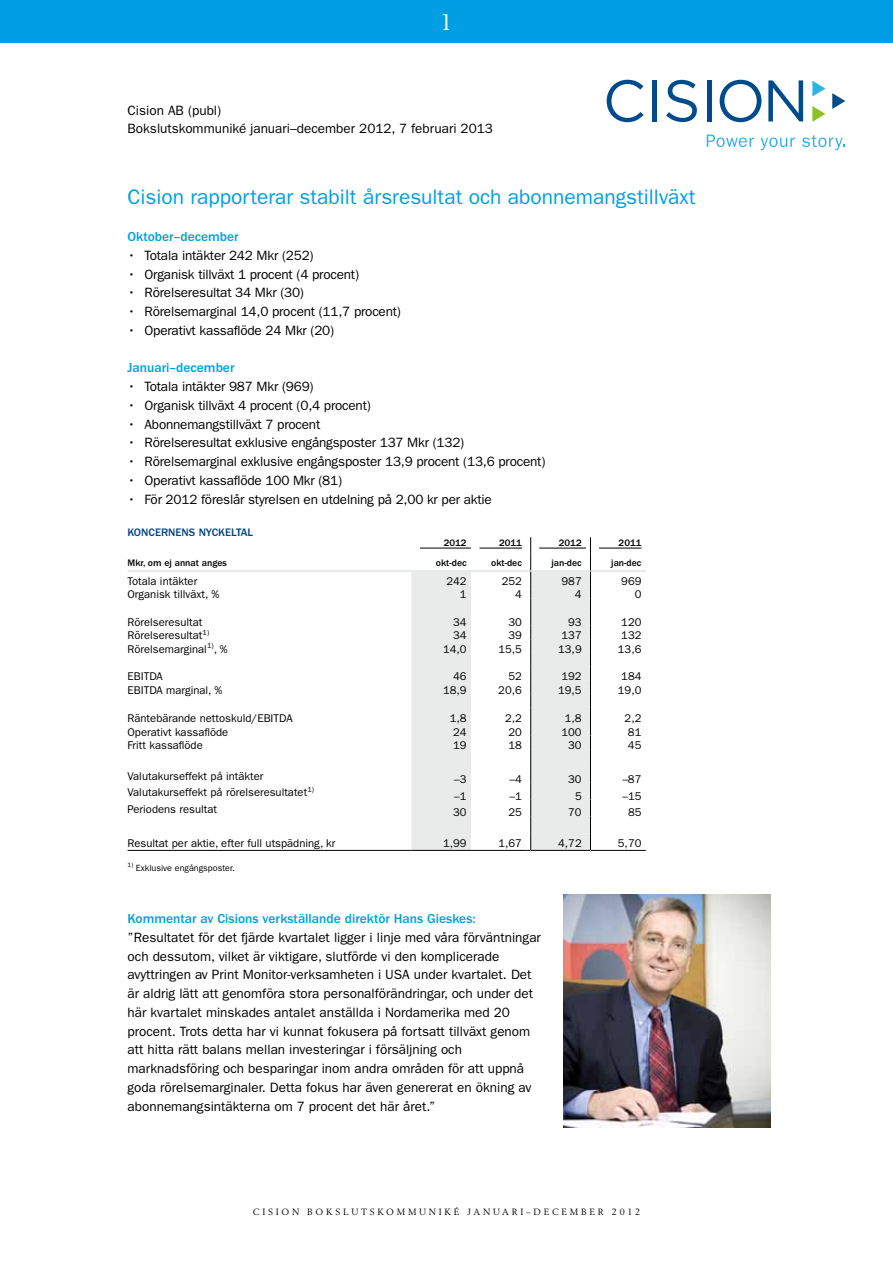
<style>
.page{position:relative;width:893px;height:1263px;background:#fff}
.page>*{position:absolute;margin:0;border:0;box-sizing:border-box;transform-origin:0 0}
.t1{font:22.5px "Berling LT Std";color:#fff}
.t2{font:21px "ITC Franklin Gothic Std";color:#009fe3}
.t3{font:13.5px/18.8px "ITC Franklin Gothic Std";color:#000}
.t4{font:500 13.5px "ITC Franklin Gothic Std";color:#009fe3}
.t5{font:11.25px "ITC Franklin Gothic Std";color:#000}
.t6{font:500 11.25px "ITC Franklin Gothic Std";color:#004484}
.t7{font:500 9.75px "ITC Franklin Gothic Std";color:#000}
.t8{font:9px "Berling LT Std";letter-spacing:.3em;color:#000}
.t9{font:9px "ITC Franklin Gothic Std";color:#000}
</style>
<div class="page">
<div style="left:0;top:0;width:893px;height:43px;background:#009fe3"></div>
<svg style="left:707px;top:135px;width:47px;height:12px"></svg>
<svg style="left:761px;top:137px;width:34px;height:13px"></svg>
<svg style="left:802px;top:135px;width:43px;height:15px"></svg>
<svg style="left:832px;top:93px;width:13px;height:16px"></svg>
<svg style="left:812px;top:106px;width:13px;height:16px"></svg>
<svg style="left:812px;top:81px;width:13px;height:15px"></svg>
<svg style="left:607px;top:80px;width:37px;height:42px"></svg>
<div style="left:652px;top:80px;width:5px;height:41px;background:#004b8b"></div>
<svg style="left:666px;top:80px;width:31px;height:42px"></svg>
<hr style="left:707px;top:80px;width:4px;height:41px;background:#004b8b">
<svg style="left:720px;top:80px;width:42px;height:42px"></svg>
<svg style="left:768px;top:80px;width:35px;height:41px"></svg>
<div style="left:411px;top:572px;width:60px;height:278px;background:#e9eaea"></div>
<hr style="left:420px;top:548px;width:51px;height:1px;background:#000">
<hr style="left:479px;top:548px;width:43px;height:1px;background:#000">
<hr style="left:599px;top:548px;width:42px;height:1px;background:#000">
<hr style="left:128px;top:570px;width:283px;height:2px;background:#e9eaea">
<hr style="left:411px;top:570px;width:60px;height:2px;background:#e9eaea">
<hr style="left:471px;top:570px;width:55px;height:2px;background:#e9eaea">
<hr style="left:591px;top:570px;width:55px;height:2px;background:#e9eaea">
<hr style="left:128px;top:850px;width:283px;height:1px;background:#000">
<hr style="left:411px;top:850px;width:60px;height:1px;background:#000">
<hr style="left:471px;top:850px;width:55px;height:1px;background:#000">
<svg style="left:526px;top:537px;width:65px;height:314px"></svg>
<hr style="left:591px;top:850px;width:55px;height:1px;background:#000">
<img style="left:564px;top:894px;width:207px;height:233px">
<h1 class="t1" style="left:440px;top:9px;width:14px">1</h1>
<p class="t3" style="left:128px;top:101px;width:367px">Cision AB (publ)<br>Bokslutskommuniké januari–december 2012, 7 februari 2013</p>
<h2 class="t2" style="left:128px;top:184px;width:569px">Cision rapporterar stabilt årsresultat och abonnemangstillväxt</h2>
<p class="t4" style="left:128px;top:229px;width:113px">Oktober–december</p>
<p class="t3" style="left:128px;top:246px;width:188px">• Totala intäkter 242 Mkr (252)</p>
<p class="t3" style="left:128px;top:265px;width:233px">• Organisk tillväxt 1 procent (4 procent)</p>
<p class="t3" style="left:128px;top:284px;width:178px">• Rörelseresultat 34 Mkr (30)</p>
<p class="t3" style="left:128px;top:302px;width:275px">• Rörelsemarginal 14,0 procent (11,7 procent)</p>
<p class="t3" style="left:128px;top:321px;width:208px">• Operativt kassaflöde 24 Mkr (20)</p>
<p class="t4" style="left:128px;top:360px;width:108px">Januari–december</p>
<p class="t3" style="left:128px;top:377px;width:188px">• Totala intäkter 987 Mkr (969)</p>
<p class="t3" style="left:128px;top:396px;width:245px">• Organisk tillväxt 4 procent (0,4 procent)</p>
<p class="t3" style="left:128px;top:415px;width:194px">• Abonnemangstillväxt 7 procent</p>
<p class="t3" style="left:128px;top:434px;width:338px">• Rörelseresultat exklusive engångsposter 137 Mkr (132)</p>
<p class="t3" style="left:128px;top:452px;width:419px">• Rörelsemarginal exklusive engångsposter 13,9 procent (13,6 procent)</p>
<p class="t3" style="left:128px;top:471px;width:216px">• Operativt kassaflöde 100 Mkr (81)</p>
<p class="t3" style="left:128px;top:490px;width:366px">• För 2012 föreslår styrelsen en utdelning på 2,00 kr per aktie</p>
<p class="t6" style="left:128px;top:526px;width:127px">KONCERNENS NYCKELTAL</p>
<p class="t7" style="left:444px;top:537px;width:24px">2012</p>
<p class="t7" style="left:499px;top:537px;width:24px">2011</p>
<p class="t7" style="left:559px;top:537px;width:24px">2012</p>
<p class="t7" style="left:619px;top:537px;width:24px">2011</p>
<p class="t7" style="left:128px;top:557px;width:101px">Mkr, om ej annat anges</p>
<p class="t7" style="left:436px;top:557px;width:32px">okt-dec</p>
<p class="t7" style="left:491px;top:557px;width:32px">okt-dec</p>
<p class="t7" style="left:551px;top:557px;width:32px">jan-dec</p>
<p class="t7" style="left:611px;top:557px;width:32px">jan-dec</p>
<p class="t5" style="left:128px;top:574px;width:71px">Totala intäkter</p>
<p class="t5" style="left:446px;top:574px;width:22px">242</p>
<p class="t5" style="left:502px;top:574px;width:22px">252</p>
<p class="t5" style="left:561px;top:574px;width:22px">987</p>
<p class="t5" style="left:621px;top:574px;width:22px">969</p>
<p class="t5" style="left:128px;top:588px;width:93px">Organisk tillväxt, %</p>
<p class="t5" style="left:460px;top:588px;width:8px">1</p>
<p class="t5" style="left:515px;top:588px;width:8px">4</p>
<p class="t5" style="left:575px;top:588px;width:8px">4</p>
<p class="t5" style="left:635px;top:588px;width:8px">0</p>
<p class="t5" style="left:128px;top:615px;width:76px">Rörelseresultat</p>
<p class="t5" style="left:453px;top:615px;width:15px">34</p>
<p class="t5" style="left:508px;top:615px;width:15px">30</p>
<p class="t5" style="left:568px;top:615px;width:15px">93</p>
<p class="t5" style="left:621px;top:615px;width:22px">120</p>
<p class="t5" style="left:128px;top:629px;width:83px">Rörelseresultat<sup>1)</sup></p>
<p class="t5" style="left:453px;top:629px;width:15px">34</p>
<p class="t5" style="left:508px;top:629px;width:15px">39</p>
<p class="t5" style="left:561px;top:629px;width:22px">137</p>
<p class="t5" style="left:621px;top:629px;width:22px">132</p>
<p class="t5" style="left:128px;top:643px;width:102px">Rörelsemarginal<sup>1)</sup>, %</p>
<p class="t5" style="left:443px;top:643px;width:25px">14,0</p>
<p class="t5" style="left:498px;top:643px;width:25px">15,5</p>
<p class="t5" style="left:558px;top:643px;width:25px">13,9</p>
<p class="t5" style="left:618px;top:643px;width:25px">13,6</p>
<p class="t5" style="left:128px;top:670px;width:37px">EBITDA</p>
<p class="t5" style="left:453px;top:670px;width:15px">46</p>
<p class="t5" style="left:508px;top:670px;width:15px">52</p>
<p class="t5" style="left:561px;top:670px;width:22px">192</p>
<p class="t5" style="left:621px;top:670px;width:22px">184</p>
<p class="t5" style="left:128px;top:683px;width:96px">EBITDA marginal, %</p>
<p class="t5" style="left:443px;top:683px;width:25px">18,9</p>
<p class="t5" style="left:498px;top:683px;width:25px">20,6</p>
<p class="t5" style="left:558px;top:683px;width:25px">19,5</p>
<p class="t5" style="left:618px;top:683px;width:25px">19,0</p>
<p class="t5" style="left:128px;top:712px;width:167px">Räntebärande nettoskuld/EBITDA</p>
<p class="t5" style="left:450px;top:712px;width:18px">1,8</p>
<p class="t5" style="left:505px;top:712px;width:18px">2,2</p>
<p class="t5" style="left:565px;top:712px;width:18px">1,8</p>
<p class="t5" style="left:625px;top:712px;width:18px">2,2</p>
<p class="t5" style="left:128px;top:725px;width:102px">Operativt kassaflöde</p>
<p class="t5" style="left:453px;top:725px;width:15px">24</p>
<p class="t5" style="left:508px;top:725px;width:15px">20</p>
<p class="t5" style="left:561px;top:725px;width:22px">100</p>
<p class="t5" style="left:628px;top:725px;width:15px">81</p>
<p class="t5" style="left:128px;top:739px;width:77px">Fritt kassaflöde</p>
<p class="t5" style="left:453px;top:739px;width:15px">19</p>
<p class="t5" style="left:508px;top:739px;width:15px">18</p>
<p class="t5" style="left:568px;top:739px;width:15px">30</p>
<p class="t5" style="left:628px;top:739px;width:15px">45</p>
<p class="t5" style="left:127px;top:769px;width:137px">Valutakurseffekt på intäkter</p>
<p class="t5" style="left:454px;top:772px;width:14px">–3</p>
<p class="t5" style="left:509px;top:772px;width:14px">–4</p>
<p class="t5" style="left:568px;top:772px;width:15px">30</p>
<p class="t5" style="left:622px;top:772px;width:21px">–87</p>
<p class="t5" style="left:127px;top:786px;width:188px">Valutakurseffekt på rörelseresultatet<sup>1)</sup></p>
<p class="t5" style="left:454px;top:789px;width:14px">–1</p>
<p class="t5" style="left:510px;top:789px;width:14px">–1</p>
<p class="t5" style="left:575px;top:789px;width:8px">5</p>
<p class="t5" style="left:622px;top:789px;width:21px">–15</p>
<p class="t5" style="left:128px;top:803px;width:91px">Periodens resultat</p>
<p class="t5" style="left:453px;top:806px;width:15px">30</p>
<p class="t5" style="left:508px;top:806px;width:15px">25</p>
<p class="t5" style="left:568px;top:806px;width:15px">70</p>
<p class="t5" style="left:628px;top:806px;width:15px">85</p>
<p class="t5" style="left:128px;top:836px;width:209px">Resultat per aktie, efter full utspädning, kr</p>
<p class="t5" style="left:443px;top:836px;width:25px">1,99</p>
<p class="t5" style="left:498px;top:836px;width:25px">1,67</p>
<p class="t5" style="left:558px;top:836px;width:25px">4,72</p>
<p class="t5" style="left:618px;top:836px;width:25px">5,70</p>
<p class="t9" style="left:128px;top:863px;width:109px"><sup>1)</sup> Exklusive engångsposter.</p>
<p class="t4" style="left:128px;top:911px;width:350px">Kommentar av Cisions verkställande direktör Hans Gieskes:</p>
<p class="t3" style="left:128px;top:928px;width:415px">”Resultatet för det fjärde kvartalet ligger i linje med våra förväntningar och dessutom, vilket är viktigare, slutförde vi den komplicerade avyttringen av Print Monitor-verksamheten i USA under kvartalet. Det är aldrig lätt att genomföra stora personalförändringar, och under det här kvartalet minskades antalet anställda i Nordamerika med 20 procent. Trots detta har vi kunnat fokusera på fortsatt tillväxt genom att hitta rätt balans mellan investeringar i försäljning och marknadsföring och besparingar inom andra områden för att uppnå goda rörelsemarginaler. Detta fokus har även genererat en ökning av abonnemangsintäkterna om 7 procent det här året.”</p>
<p class="t8" style="left:253px;top:1206px;width:389px">CISION BOKSLUTSKOMMUNIKÉ JANUARI–DECEMBER 2012</p>
</div>
